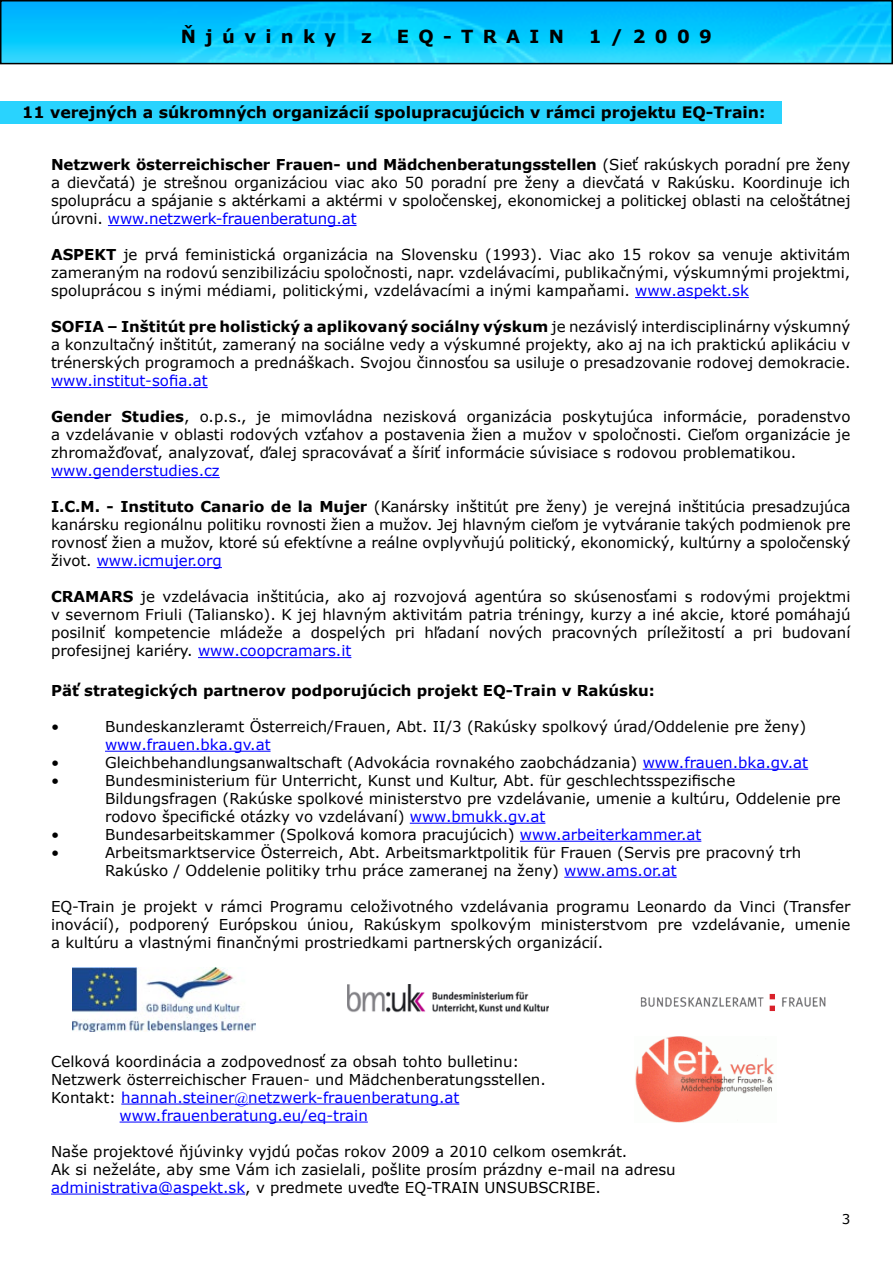
<style>
.page{position:relative;width:893px;height:1263px;background:#fff}
.page>*{position:absolute;margin:0;border:0;box-sizing:border-box;transform-origin:0 0}
.t1{font:700 18px "Verdana";letter-spacing:.52em;color:#000}
.t2{font:700 15.75px "Verdana";color:#000}
.t3{font:15px/18px "Verdana";color:#000;text-align:justify}
.t4{font:15px "Verdana";color:#00f}
.t5{font:700 15px "Verdana";color:#000}
.t6{font:13.5px "Verdana";color:#000}
.s1{font-weight:700}
.s2{color:#00f}
.s3{color:#000}
.s4{font-family:"Times New Roman"}
</style>
<div class="page">
<hr style="left:108px;top:225px;width:249px;height:1px;background:#00f">
<hr style="left:635px;top:297px;width:114px;height:1px;background:#00f">
<hr style="left:51px;top:387px;width:157px;height:1px;background:#00f">
<hr style="left:51px;top:477px;width:169px;height:1px;background:#00f">
<hr style="left:97px;top:567px;width:125px;height:1px;background:#00f">
<hr style="left:198px;top:657px;width:153px;height:1px;background:#00f">
<hr style="left:105px;top:751px;width:166px;height:1px;background:#00f">
<hr style="left:643px;top:769px;width:165px;height:1px;background:#00f">
<hr style="left:410px;top:823px;width:135px;height:1px;background:#00f">
<hr style="left:520px;top:841px;width:181px;height:1px;background:#00f">
<hr style="left:564px;top:877px;width:113px;height:1px;background:#00f">
<hr style="left:121px;top:1103px;width:113px;height:1px;background:#00f">
<svg style="left:234px;top:1104px;width:14px;height:1px"></svg>
<hr style="left:248px;top:1103px;width:211px;height:1px;background:#00f">
<hr style="left:120px;top:1121px;width:248px;height:1px;background:#00f">
<hr style="left:51px;top:1193px;width:194px;height:1px;background:#00f">
<img style="left:72px;top:967px;width:183px;height:64px">
<div style="left:0;top:101px;width:781px;height:23px;background:#29d3fe"></div>
<img style="left:3px;top:3px;width:887px;height:58px">
<div style="left:0;top:0;width:893px;height:64px;border:2px solid #000"></div>
<img style="left:348px;top:984px;width:200px;height:28px">
<img style="left:640px;top:993px;width:186px;height:19px">
<img style="left:635px;top:1036px;width:139px;height:87px">
<p class="t1" style="left:181px;top:25px;width:157px">Ňjúvinky</p>
<p class="t1" style="left:361px;top:25px;width:12px">z</p>
<p class="t1" style="left:397px;top:25px;width:169px">EQ-TRAIN</p>
<p class="t1" style="left:589px;top:25px;width:125px">1/2009</p>
<p class="t2" style="left:22px;top:102px;width:745px">11 verejných a súkromných organizácií spolupracujúcich v rámci projektu EQ-Train:</p>
<p class="t3" style="left:51px;top:156px;width:801px"><span class="s1">Netzwerk österreichischer Frauen- und Mädchenberatungsstellen</span> (Sieť rakúskych poradní pre ženy a dievčatá) je strešnou organizáciou viac ako 50 poradní pre ženy a dievčatá v Rakúsku. Koordinuje ich spoluprácu a spájanie s aktérkami a aktérmi v spoločenskej, ekonomickej a politickej oblasti na celoštátnej úrovni. <span class="s2">www.netzwerk-frauenberatung.at</span></p>
<p class="t3" style="left:51px;top:246px;width:801px"><span class="s1">ASPEKT</span> je prvá feministická organizácia na Slovensku (1993). Viac ako 15 rokov sa venuje aktivitám zameraným na rodovú senzibilizáciu spoločnosti, napr. vzdelávacími, publikačnými, výskumnými projektmi, spoluprácou s inými médiami, politickými, vzdelávacími a inými kampaňami. <span class="s2">www.aspekt.sk</span></p>
<p class="t3" style="left:51px;top:318px;width:801px"><span class="s1">SOFIA – Inštitút pre holistický a aplikovaný sociálny výskum</span> je nezávislý interdisciplinárny výskumný a konzultačný inštitút, zameraný na sociálne vedy a výskumné projekty, ako aj na ich praktickú aplikáciu v trénerských programoch a prednáškach. Svojou činnosťou sa usiluje o presadzovanie rodovej demokracie.</p>
<p class="t4" style="left:51px;top:371px;width:158px">www.institut-sofia.at</p>
<p class="t3" style="left:51px;top:408px;width:801px"><span class="s1">Gender Studies</span>, o.p.s., je mimovládna nezisková organizácia poskytujúca informácie, poradenstvo a vzdelávanie v oblasti rodových vzťahov a postavenia žien a mužov v spoločnosti. Cieľom organizácie je zhromažďovať, analyzovať, ďalej spracovávať a šíriť informácie súvisiace s rodovou problematikou.</p>
<p class="t4" style="left:51px;top:461px;width:170px">www.genderstudies.cz</p>
<p class="t3" style="left:51px;top:498px;width:801px"><span class="s1">I.C.M. - Instituto Canario de la Mujer</span> (Kanársky inštitút pre ženy) je verejná inštitúcia presadzujúca kanársku regionálnu politiku rovnosti žien a mužov. Jej hlavným cieľom je vytváranie takých podmienok pre rovnosť žien a mužov, ktoré sú efektívne a reálne ovplyvňujú politický, ekonomický, kultúrny a spoločenský život. <span class="s2">www.icmujer.org</span></p>
<p class="t3" style="left:51px;top:588px;width:801px"><span class="s1">CRAMARS</span> je vzdelávacia inštitúcia, ako aj rozvojová agentúra so skúsenosťami s rodovými projektmi v severnom Friuli (Taliansko). K jej hlavným aktivitám patria tréningy, kurzy a iné akcie, ktoré pomáhajú posilniť kompetencie mládeže a dospelých pri hľadaní nových pracovných príležitostí a pri budovaní profesijnej kariéry. <span class="s2">www.coopcramars.it</span></p>
<p class="t5" style="left:51px;top:681px;width:605px">Päť strategických partnerov podporujúcich projekt EQ-Train v Rakúsku:</p>
<p class="t3" style="left:51px;top:718px;width:10px">•</p>
<p class="t3" style="left:105px;top:718px;width:703px">Bundeskanzleramt Österreich/Frauen, Abt. II/3 (Rakúsky spolkový úrad/Oddelenie pre ženy)</p>
<p class="t4" style="left:105px;top:735px;width:167px">www.frauen.bka.gv.at</p>
<p class="t3" style="left:51px;top:754px;width:10px">•</p>
<p class="t3" style="left:105px;top:754px;width:705px">Gleichbehandlungsanwaltschaft (Advokácia rovnakého zaobchádzania) <span class="s2">www.frauen.bka.gv.at</span></p>
<p class="t3" style="left:51px;top:772px;width:10px">•</p>
<p class="t3" style="left:105px;top:772px;width:737px;text-align:left">Bundesministerium für Unterricht, Kunst und Kultur, Abt. für geschlechtsspezifische<br>Bildungsfragen (Rakúske spolkové ministerstvo pre vzdelávanie, umenie a kultúru, Oddelenie pre rodovo špecifické otázky vo vzdelávaní) <span class="s2">www.bmukk.gv.at</span></p>
<p class="t3" style="left:51px;top:826px;width:10px">•</p>
<p class="t3" style="left:105px;top:826px;width:598px">Bundesarbeitskammer (Spolková komora pracujúcich) <span class="s2">www.arbeiterkammer.at</span></p>
<p class="t3" style="left:51px;top:844px;width:10px">•</p>
<p class="t3" style="left:105px;top:844px;width:698px">Arbeitsmarktservice Österreich, Abt. Arbeitsmarktpolitik für Frauen (Servis pre pracovný trh<br>Rakúsko / Oddelenie politiky trhu práce zameranej na ženy) <span class="s2">www.ams.or.at</span></p>
<p class="t3" style="left:51px;top:898px;width:801px">EQ-Train je projekt v rámci Programu celoživotného vzdelávania programu Leonardo da Vinci (Transfer inovácií), podporený Európskou úniou, Rakúskym spolkovým ministerstvom pre vzdelávanie, umenie a kultúru a vlastnými finančnými prostriedkami partnerských organizácií.</p>
<p class="t3" style="left:51px;top:1052px;width:470px">Celková koordinácia a zodpovednosť za obsah tohto bulletinu:</p>
<p class="t3" style="left:51px;top:1070px;width:496px">Netzwerk österreichischer Frauen- und Mädchenberatungsstellen.</p>
<p class="t4" style="left:51px;top:1088px;width:410px"><span class="s3">Kontakt:</span> hannah.steiner<span class="s4">@</span>netzwerk-frauenberatung.at</p>
<p class="t4" style="left:120px;top:1106px;width:250px">www.frauenberatung.eu/eq-train</p>
<p class="t3" style="left:51px;top:1142px;width:626px;text-align:left">Naše projektové ňjúvinky vyjdú počas rokov 2009 a 2010 celkom osemkrát.<br>Ak si neželáte, aby sme Vám ich zasielali, pošlite prosím prázdny e-mail na adresu <span class="s2">administrativa@aspekt.sk</span>, v predmete uveďte EQ-TRAIN UNSUBSCRIBE.</p>
<p class="t6" style="left:842px;top:1211px;width:10px">3</p>
</div>
